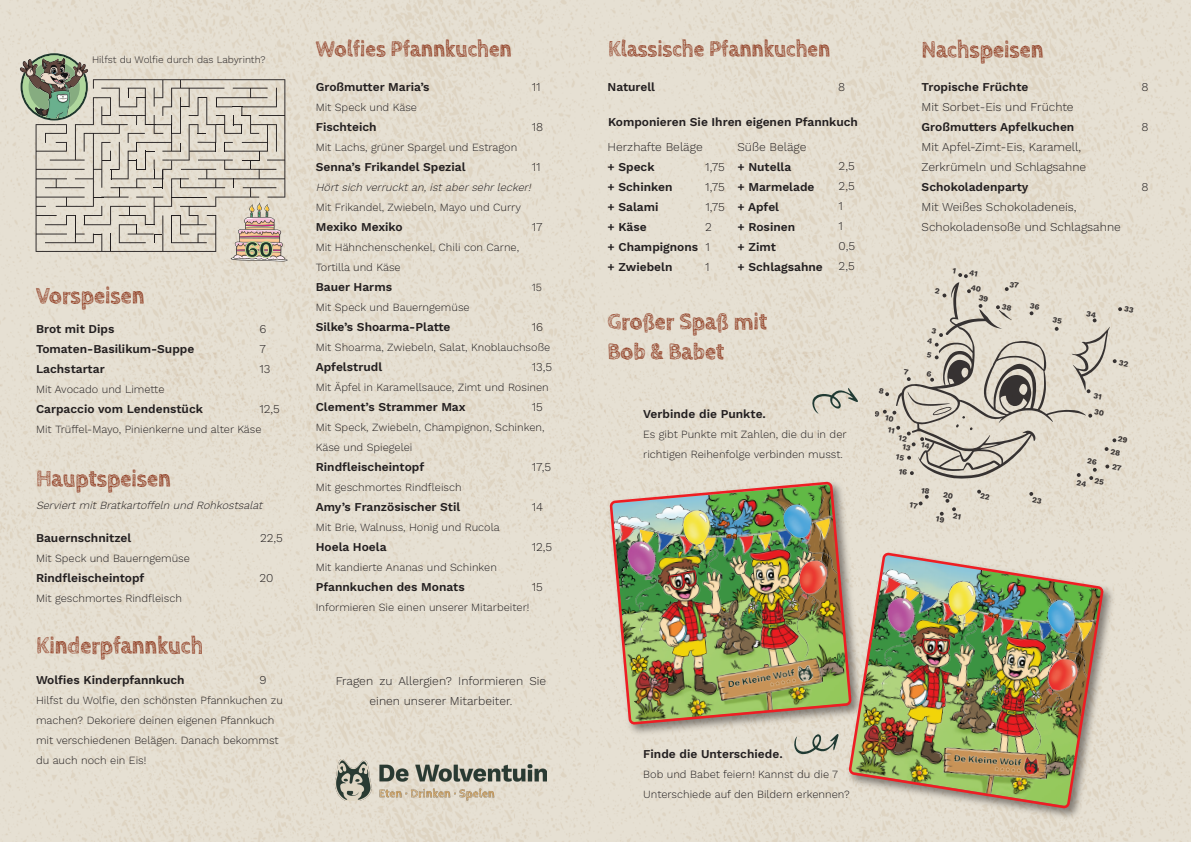
<style>
.page{position:relative;width:1191px;height:842px;background:#fff}
.page>*{position:absolute;margin:0;border:0;box-sizing:border-box;transform-origin:0 0}
.t1{font:700 24px "Cabin Sketch";color:#8d371c;scale:.93 1}
.t2{font:700 23.1px "Work Sans";color:#1e372d}
.t3{font:700 23px "Cabin Sketch";color:#8d371c;scale:.93 1}
.t4{font:600 12px "Work Sans";color:#231f20}
.t5{font:300 12px/20px "Work Sans";color:#231f20;text-align:center}
.t6{font:300 11px/20px "Work Sans";color:#231f20}
.t7{font:italic 300 11px "Work Sans";color:#231f20}
.t8{font:300 10px "Work Sans";color:#231f20}
.t9{font:700 8px/11.3px "Work Sans";color:#231f20}
.s1{font-weight:300}
</style>
<div class="page">
<img style="left:0;top:534px;width:595px;height:308px">
<img style="left:0;top:0;width:595px;height:534px">
<div style="left:595px;top:0;width:596px;height:842px;background:#e6e0d3"></div>
<img style="left:595px;top:352px;width:596px;height:490px">
<img style="left:16px;top:52px;width:73px;height:66px">
<svg style="left:21px;top:53px;width:266px;height:208px;background:#ccc7b9"></svg>
<img style="left:604px;top:476px;width:262px;height:263px">
<img style="left:608px;top:480px;width:245px;height:246px">
<img style="left:843px;top:547px;width:275px;height:276px">
<img style="left:848px;top:552px;width:255px;height:258px">
<svg style="left:811px;top:388px;width:47px;height:26px"></svg>
<svg style="left:793px;top:733px;width:45px;height:21px"></svg>
<img style="left:336px;top:760px;width:211px;height:40px">
<svg style="left:879px;top:268px;width:254px;height:255px"></svg>
<p class="t8" style="left:92px;top:54px;width:175px">Hilfst du Wolfie durch das Labyrinth?</p>
<p class="t1" style="left:36px;top:283px;width:118px">Vorspeisen</p>
<p class="t2" style="left:244px;top:232px;width:31px">60</p>
<p class="t4" style="left:36px;top:320px;width:80px">Brot mit Dips</p>
<p class="t5" style="left:259px;top:319px;width:8px">6</p>
<p class="t4" style="left:36px;top:340px;width:160px">Tomaten-Basilikum-Suppe</p>
<p class="t5" style="left:259px;top:339px;width:8px">7</p>
<p class="t4" style="left:36px;top:360px;width:70px">Lachstartar</p>
<p class="t5" style="left:259px;top:359px;width:13px">13</p>
<p class="t6" style="left:36px;top:380px;width:130px">Mit Avocado und Limette</p>
<p class="t4" style="left:36px;top:400px;width:169px">Carpaccio vom Lendenstück</p>
<p class="t5" style="left:259px;top:399px;width:22px">12,5</p>
<p class="t6" style="left:36px;top:420px;width:227px">Mit Trüffel-Mayo, Pinienkerne und alter Käse</p>
<p class="t1" style="left:36px;top:465px;width:147px">Hauptspeisen</p>
<p class="t7" style="left:36px;top:499px;width:231px">ServiertmitBratkartoffeln und Rohkostsalat</p>
<p class="t4" style="left:36px;top:529px;width:97px">Bauernschnitzel</p>
<p class="t5" style="left:260px;top:529px;width:24px">22,5</p>
<p class="t6" style="left:36px;top:549px;width:155px">Mit Speck und Bauerngemüse</p>
<p class="t4" style="left:36px;top:569px;width:110px">Rindfleischeintopf</p>
<p class="t5" style="left:259px;top:569px;width:16px">20</p>
<p class="t6" style="left:36px;top:589px;width:147px">Mit geschmortes Rindfleisch</p>
<p class="t1" style="left:36px;top:632px;width:181px">Kinderpfannkuch</p>
<p class="t4" style="left:36px;top:671px;width:150px">Wolfies Kinderpfannkuch</p>
<p class="t5" style="left:259px;top:670px;width:9px">9</p>
<p class="t6" style="left:36px;top:691px;width:248px">Hilfst du Wolfie, den schönsten Pfannkuchen zu machen? Dekoriere deinen eigenen Pfannkuch mit verschiedenen Belägen. Danach bekommst du auch noch ein Eis!</p>
<p class="t3" style="left:316px;top:36px;width:212px">Wolfies Pfannkuchen</p>
<p class="t3" style="left:608px;top:36px;width:240px">Klassische Pfannkuchen</p>
<p class="t1" style="left:921px;top:36px;width:133px">Nachspeisen</p>
<p class="t4" style="left:921px;top:77px;width:108px">Tropische Früchte</p>
<p class="t5" style="left:1141px;top:77px;width:9px">8</p>
<p class="t5" style="left:921px;top:97px;width:153px">Mit Sorbet-Eis und Früchte</p>
<p class="t4" style="left:921px;top:117px;width:154px">Großmutters Apfelkuchen</p>
<p class="t5" style="left:1141px;top:117px;width:9px">8</p>
<p class="t5" style="left:921px;top:137px;width:161px">Mit Apfel-Zimt-Eis, Karamell,</p>
<p class="t5" style="left:921px;top:157px;width:166px">Zerkrümeln und Schlagsahne</p>
<p class="t4" style="left:921px;top:177px;width:108px">Schokoladenparty</p>
<p class="t5" style="left:1141px;top:177px;width:9px">8</p>
<p class="t5" style="left:921px;top:197px;width:156px">Mit Weißes Schokoladeneis,</p>
<p class="t5" style="left:921px;top:217px;width:201px">Schokoladensoße und Schlagsahne</p>
<p class="t4" style="left:316px;top:77px;width:115px">Großmutter Maria’s</p>
<p class="t5" style="left:532px;top:77px;width:10px">11</p>
<p class="t4" style="left:607px;top:77px;width:49px">Naturell</p>
<p class="t5" style="left:838px;top:77px;width:9px">8</p>
<p class="t6" style="left:316px;top:97px;width:103px">Mit Speck und Käse</p>
<p class="t4" style="left:316px;top:117px;width:62px">Fischteich</p>
<p class="t5" style="left:532px;top:117px;width:13px">18</p>
<p class="t6" style="left:316px;top:137px;width:203px">Mit Lachs, grüner Spargel und Estragon</p>
<p class="t4" style="left:316px;top:157px;width:151px">Senna’s Frikandel Spezial</p>
<p class="t5" style="left:532px;top:157px;width:10px">11</p>
<p class="t7" style="left:316px;top:180px;width:219px">Hörtsich verrucktan,istabersehrlecker!</p>
<p class="t6" style="left:316px;top:197px;width:207px">Mit Frikandel, Zwiebeln, Mayo und Curry</p>
<p class="t4" style="left:316px;top:217px;width:88px">Mexiko Mexiko</p>
<p class="t5" style="left:532px;top:217px;width:12px">17</p>
<p class="t6" style="left:316px;top:237px;width:205px">Mit Hähnchenschenkel, Chili con Carne,</p>
<p class="t6" style="left:316px;top:257px;width:86px">Tortilla und Käse</p>
<p class="t4" style="left:316px;top:277px;width:78px">Bauer Harms</p>
<p class="t6" style="left:532px;top:277px;width:12px">15</p>
<p class="t6" style="left:316px;top:297px;width:155px">Mit Speck und Bauerngemüse</p>
<p class="t4" style="left:316px;top:317px;width:136px">Silke’s Shoarma-Platte</p>
<p class="t5" style="left:532px;top:317px;width:13px">16</p>
<p class="t6" style="left:316px;top:337px;width:236px">Mit Shoarma, Zwiebeln, Salat, Knoblauchsoße</p>
<p class="t4" style="left:316px;top:357px;width:68px">Apfelstrudl</p>
<p class="t5" style="left:532px;top:357px;width:22px">13,5</p>
<p class="t6" style="left:316px;top:377px;width:234px">Mit Äpfel in Karamellsauce, Zimt und Rosinen</p>
<p class="t4" style="left:316px;top:397px;width:151px">Clement’s Strammer Max</p>
<p class="t5" style="left:532px;top:397px;width:13px">15</p>
<p class="t6" style="left:316px;top:417px;width:230px">Mit Speck, Zwiebeln, Champignon, Schinken,</p>
<p class="t6" style="left:316px;top:437px;width:98px">Käse und Spiegelei</p>
<p class="t4" style="left:316px;top:457px;width:110px">Rindfleischeintopf</p>
<p class="t5" style="left:532px;top:457px;width:21px">17,5</p>
<p class="t6" style="left:316px;top:477px;width:147px">Mit geschmortes Rindfleisch</p>
<p class="t4" style="left:316px;top:497px;width:146px">Amy’s Französischer Stil</p>
<p class="t5" style="left:532px;top:497px;width:13px">14</p>
<p class="t6" style="left:316px;top:517px;width:185px">Mit Brie, Walnuss, Honig und Rucola</p>
<p class="t4" style="left:316px;top:537px;width:72px">Hoela Hoela</p>
<p class="t5" style="left:532px;top:537px;width:22px">12,5</p>
<p class="t6" style="left:316px;top:557px;width:183px">Mit kandierte Ananas und Schinken</p>
<p class="t4" style="left:316px;top:577px;width:150px">Pfannkuchen des Monats</p>
<p class="t5" style="left:532px;top:577px;width:13px">15</p>
<p class="t6" style="left:316px;top:597px;width:215px">Informieren Sie einen unserer Mitarbeiter!</p>
<p class="t4" style="left:608px;top:113px;width:251px">Komponieren Sie Ihren eigenen Pfannkuch</p>
<p class="t5" style="left:838px;top:157px;width:18px">2,5</p>
<p class="t5" style="left:838px;top:177px;width:18px">2,5</p>
<p class="t5" style="left:838px;top:197px;width:6px">1</p>
<p class="t5" style="left:838px;top:217px;width:6px">1</p>
<p class="t5" style="left:838px;top:237px;width:18px">0,5</p>
<p class="t5" style="left:838px;top:257px;width:18px">2,5</p>
<p class="t5" style="left:607px;top:137px;width:97px">Herzhafte Beläge</p>
<p class="t4" style="left:607px;top:158px;width:49px">+ Speck</p>
<p class="t5" style="left:705px;top:157px;width:21px">1,75</p>
<p class="t4" style="left:607px;top:178px;width:66px">+ Schinken</p>
<p class="t5" style="left:705px;top:177px;width:21px">1,75</p>
<p class="t4" style="left:607px;top:198px;width:52px">+ Salami</p>
<p class="t5" style="left:705px;top:197px;width:21px">1,75</p>
<p class="t4" style="left:607px;top:218px;width:41px">+ Käse</p>
<p class="t5" style="left:705px;top:217px;width:8px">2</p>
<p class="t4" style="left:607px;top:238px;width:104px">+ Champignons <span class="s1">1</span></p>
<p class="t4" style="left:607px;top:258px;width:66px">+ Zwiebeln</p>
<p class="t5" style="left:705px;top:257px;width:6px">1</p>
<p class="t5" style="left:737px;top:137px;width:71px">Süße Beläge</p>
<p class="t4" style="left:737px;top:158px;width:55px">+ Nutella</p>
<p class="t4" style="left:737px;top:178px;width:79px">+ Marmelade</p>
<p class="t4" style="left:737px;top:198px;width:43px">+ Apfel</p>
<p class="t4" style="left:737px;top:218px;width:59px">+ Rosinen</p>
<p class="t4" style="left:737px;top:238px;width:40px">+ Zimt</p>
<p class="t4" style="left:737px;top:258px;width:87px">+ Schlagsahne</p>
<p class="t1" style="left:607px;top:308px;width:173px">Großer Spaß mit</p>
<p class="t1" style="left:607px;top:338px;width:127px">Bob &amp; Babet</p>
<p class="t4" style="left:643px;top:405px;width:124px">Verbinde die Punkte.</p>
<p class="t6" style="left:643px;top:425px;width:205px">Es gibt Punkte mit Zahlen, die du in der richtigen Reihenfolge verbinden musst.</p>
<p class="t9" style="left:891px;top:413px;width:8px;text-indent:-15px;rotate:11deg">9 10<br>11</p>
<p class="t9" style="left:905px;top:434px;width:10px;line-height:8.1px;text-indent:-6px;rotate:11deg">12<br>13</p>
<p class="t9" style="left:903px;top:450px;width:10px;line-height:13.9px;text-indent:-6px;rotate:11deg">15<br>16</p>
<p class="t5" style="left:336px;top:671px;width:212px">Fragen zu Allergien? Informieren Sie einen unserer Mitarbeiter.</p>
<p class="t4" style="left:643px;top:745px;width:141px">Finde die Unterschiede.</p>
<p class="t6" style="left:643px;top:765px;width:196px">Bob und Babet feiern! Kannst du die 7</p>
<p class="t6" style="left:643px;top:785px;width:208px">Unterschiede auf den Bildern erkennen?</p>
</div>
